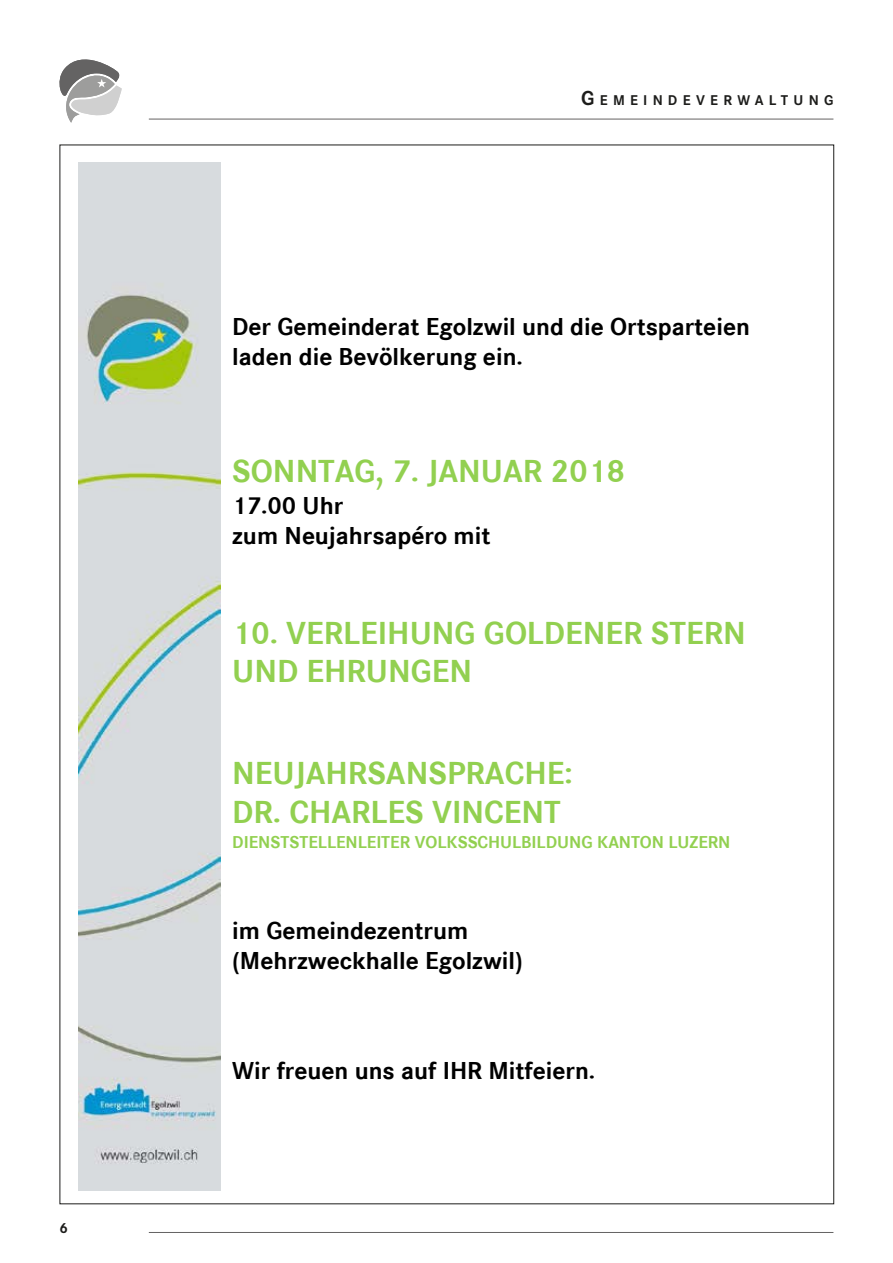
<style>
.page{position:relative;width:893px;height:1263px;background:#fff}
.page>*{position:absolute;margin:0;border:0;box-sizing:border-box;transform-origin:0 0}
.t1{font:700 32.85px/38.8px "Corpo S";color:#92d050}
.t2{font:700 25.35px/29.8px "Corpo S";color:#000}
.t3{font:700 17.7px "Corpo S";color:#92d050}
.t4{font:700 15px "Corporate S";color:#1d1d1b}
.t5{font:700 14.7px "Corporate S";letter-spacing:.355em;color:#1d1d1b}
.s1{font-size:21px}
</style>
<div class="page">
<hr style="left:149px;top:1232px;width:684px;height:1px;background:#646363">
<svg style="left:60px;top:60px;width:62px;height:63px"></svg>
<hr style="left:149px;top:119px;width:684px;height:1px;background:#646363">
<img style="left:78px;top:162px;width:143px;height:1028px">
<p class="t4" style="left:60px;top:1220px;width:10px">6</p>
<p class="t5" style="left:581px;top:92px;width:253px"><span class="s1">G</span>EMEINDEVERWALTUNG</p>
<p class="t2" style="left:232px;top:312px;width:519px">Der Gemeinderat Egolzwil und die Ortsparteien laden die Bevölkerung ein.</p>
<p class="t1" style="left:232px;top:453px;width:395px">SONNTAG, 7. JANUAR 2018</p>
<p class="t2" style="left:232px;top:491px;width:260px">17.00 Uhr<br>zum Neujahrsapéro mit</p>
<p class="t1" style="left:232px;top:614px;width:515px">10. VERLEIHUNG GOLDENER STERN<br>UND EHRUNGEN</p>
<p class="t1" style="left:232px;top:754px;width:342px">NEUJAHRSANSPRACHE:<br>DR. CHARLES VINCENT</p>
<p class="t3" style="left:232px;top:832px;width:500px">DIENSTSTELLENLEITER VOLKSSCHULBILDUNG KANTON LUZERN</p>
<p class="t2" style="left:232px;top:916px;width:292px">im Gemeindezentrum (Mehrzweckhalle Egolzwil)</p>
<p class="t2" style="left:232px;top:1056px;width:365px">Wir freuen uns auf IHR Mitfeiern.</p>
</div>
